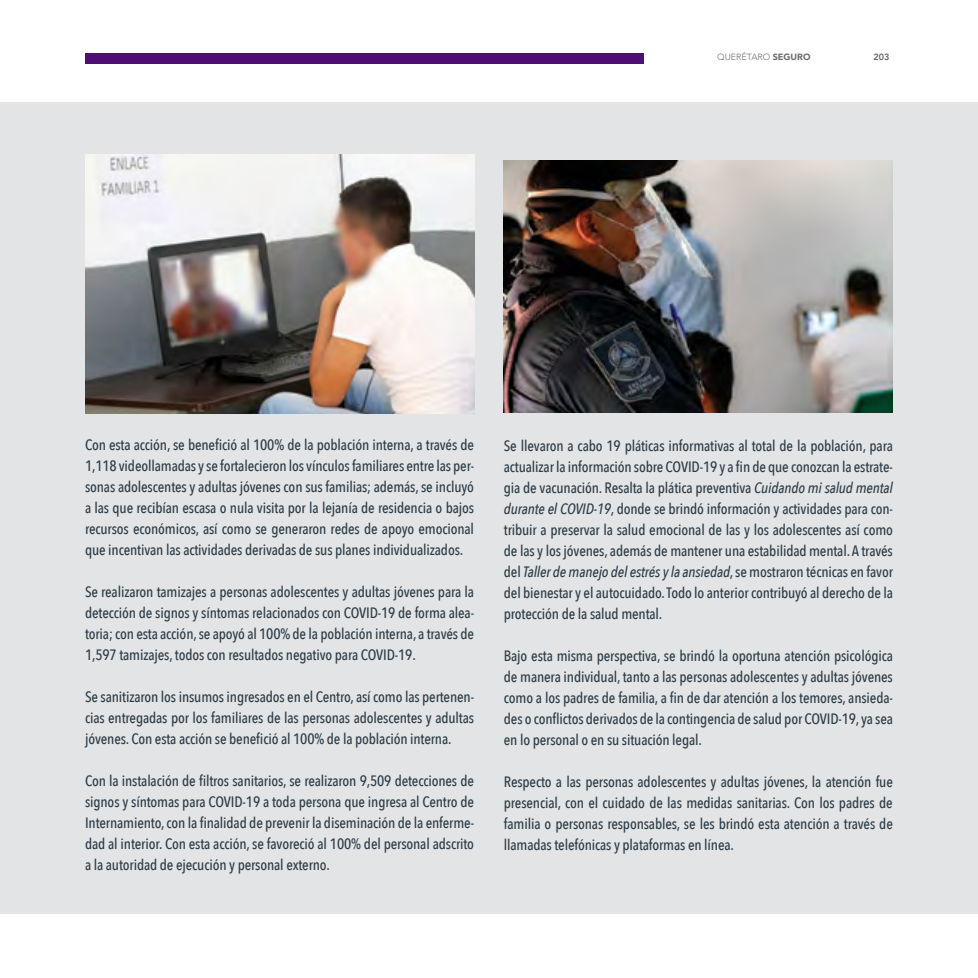
<style>
.page{position:relative;width:978px;height:978px;background:#fff}
.page>*{position:absolute;margin:0;border:0;box-sizing:border-box;transform-origin:0 0}
.t1{font:500 15px/21px "Avenir Next Condensed";letter-spacing:-.01em;color:#2b3b46;text-align:justify}
.t2{font:300 9px "Avenir";color:#6d6e71}
.t3{font:800 9px "Avenir";color:#636466}
.s1{font-weight:900}
.s2{font-style:italic}
</style>
<div class="page">
<div style="left:85px;top:53px;width:558px;height:11px;background:#4f0d76"></div>
<div style="left:0;top:102px;width:978px;height:812px;background:#e3e4e5"></div>
<img style="left:85px;top:154px;width:389px;height:260px">
<img style="left:504px;top:161px;width:389px;height:251px">
<p class="t2" style="left:717px;top:52px;width:95px">QUERÉTARO <span class="s1">SEGURO</span></p>
<p class="t3" style="left:874px;top:50px;width:17px">203</p>
<p class="t1" style="left:85px;top:434px;width:391px">Con esta acción, se benefició al 100% de la población interna, a través de 1,118 videollamadas y se fortalecieron los vínculos familiares entre las per&shy;sonas adolescentes y adultas jóvenes con sus familias; además, se incluyó a las que recibían escasa o nula visita por la lejanía de residencia o bajos recursos económicos, así como se generaron redes de apoyo emocional que incentivan las actividades derivadas de sus planes individualizados.</p>
<p class="t1" style="left:85px;top:581px;width:391px">Se realizaron tamizajes a personas adolescentes y adultas jóvenes para la detección de signos y síntomas relacionados con COVID-19 de forma alea&shy;toria; con esta acción, se apoyó al 100% de la población interna, a través de 1,597 tamizajes, todos con resultados negativo para COVID-19.</p>
<p class="t1" style="left:85px;top:686px;width:391px">Se sanitizaron los insumos ingresados en el Centro, así como las pertenen&shy;cias entregadas por los familiares de las personas adolescentes y adultas jóvenes. Con esta acción se benefició al 100% de la población interna.</p>
<p class="t1" style="left:85px;top:770px;width:391px">Con la instalación de filtros sanitarios, se realizaron 9,509 detecciones de signos y síntomas para COVID-19 a toda persona que ingresa al Centro de Internamiento, con la finalidad de prevenir la diseminación de la enferme&shy;dad al interior. Con esta acción, se favoreció al 100% del personal adscrito a la autoridad de ejecución y personal externo.</p>
<p class="t1" style="left:504px;top:435px;width:391px">Se llevaron a cabo 19 pláticas informativas al total de la población, para actualizar la información sobre COVID-19 y a fin de que conozcan la estrate&shy;gia de vacunación. Resalta la plática preventiva <span class="s2">Cuidando mi salud mental durante el COVID-19</span>, donde se brindó información y actividades para con&shy;tribuir a preservar la salud emocional de las y los adolescentes así como de las y los jóvenes, además de mantener una estabilidad mental. A través del <span class="s2">Taller de manejo del estrés y la ansiedad</span>, se mostraron técnicas en favor del bienestar y el autocuidado. Todo lo anterior contribuyó al derecho de la protección de la salud mental.</p>
<p class="t1" style="left:504px;top:645px;width:391px">Bajo esta misma perspectiva, se brindó la oportuna atención psicológica de manera individual, tanto a las personas adolescentes y adultas jóvenes como a los padres de familia, a fin de dar atención a los temores, ansieda&shy;des o conflictos derivados de la contingencia de salud por COVID-19, ya sea en lo personal o en su situación legal.</p>
<p class="t1" style="left:504px;top:771px;width:391px">Respecto a las personas adolescentes y adultas jóvenes, la atención fue presencial, con el cuidado de las medidas sanitarias. Con los padres de familia o personas responsables, se les brindó esta atención a través de llamadas telefónicas y plataformas en línea.</p>
</div>
